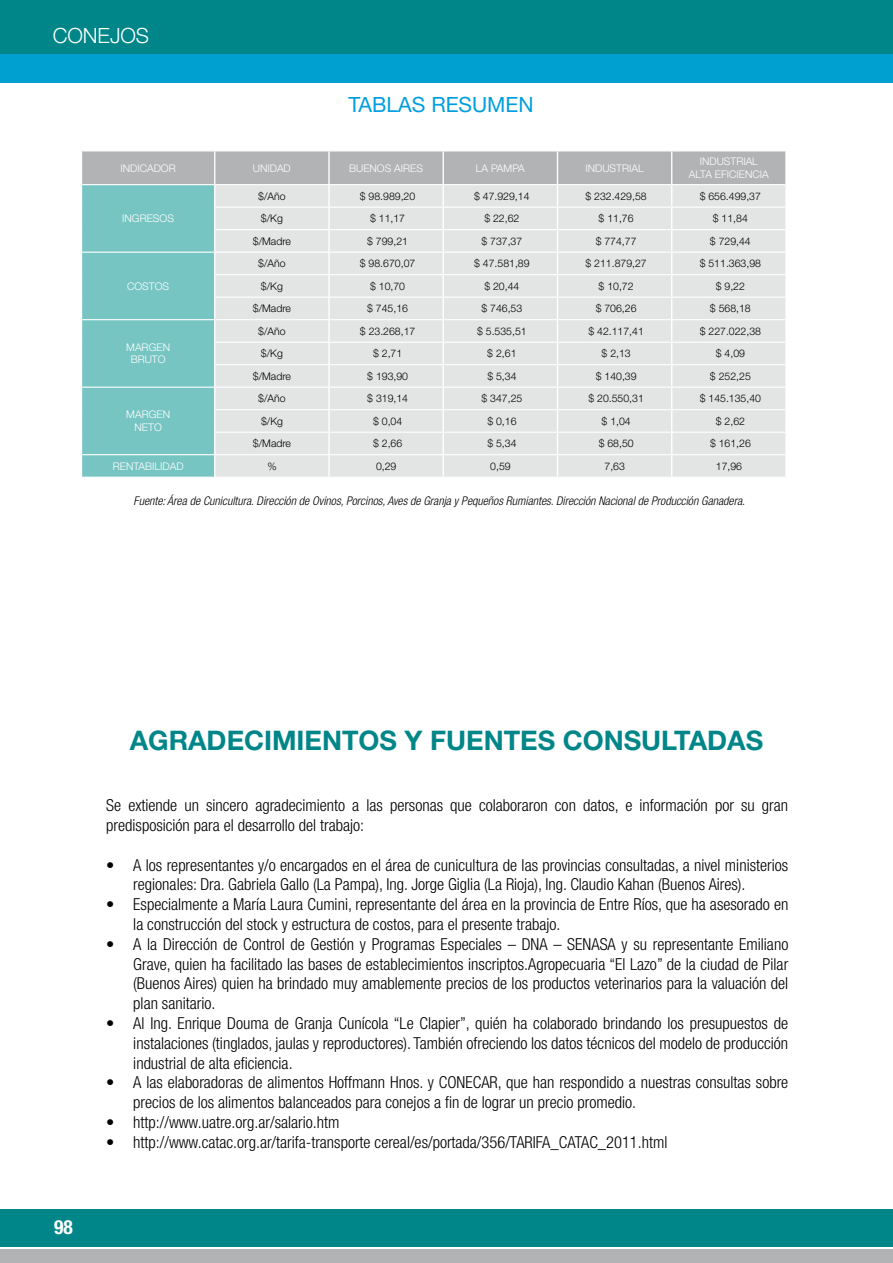
<style>
.page{position:relative;width:893px;height:1263px;background:#fff}
.page>*{position:absolute;margin:0;border:0;box-sizing:border-box;transform-origin:0 0}
.t1{font:700 27px "Helvetica Neue LT Std";color:#008688}
.t2{font:21px "Helvetica Neue LT Std";color:#009ee0}
.t3{font:300 21px "Helvetica Neue LT Std";letter-spacing:-.005em;color:#fff}
.t4{font:700 condensed 19.5px "Helvetica Neue LT Std";color:#fff}
.t5{font:300 condensed 16.5px/19.8px "Helvetica Neue LT Std";color:#000}
.t6{font:italic 300 condensed 12px "Helvetica Neue LT Std";color:#000}
.t7{font:300 10.5px "Helvetica Neue LT Std";color:#000}
.t8{font:300 10.5px/12.6px "Helvetica Neue LT Std";color:#fff;text-align:center}
</style>
<div class="page">
<svg style="left:0;top:1209px;width:893px;height:54px;background:#379697"></svg>
<div style="left:0;top:53px;width:893px;height:30px;background:#00a0d1"></div>
<div style="left:0;top:0;width:893px;height:53px;background:#008688"></div>
<svg style="left:81px;top:151px;width:705px;height:326px;background:#cddbdb"></svg>
<hr style="left:785px;top:455px;width:2px;height:22px;background:#fff">
<p class="t3" style="left:53px;top:22px;width:98px">CONEJOS</p>
<p class="t2" style="left:348px;top:92px;width:187px">TABLAS RESUMEN</p>
<p class="t8" style="left:120px;top:161px;width:57px">INDICADOR</p>
<p class="t8" style="left:253px;top:161px;width:39px">UNIDAD</p>
<p class="t8" style="left:349px;top:161px;width:75px">BUENOS AIRES</p>
<p class="t8" style="left:476px;top:161px;width:50px">LA PAMPA</p>
<p class="t8" style="left:585px;top:161px;width:60px">INDUSTRIAL</p>
<p class="t8" style="left:689px;top:155px;width:81px">INDUSTRIAL<br>ALTA EFICIENCIA</p>
<p class="t8" style="left:122px;top:212px;width:53px">INGRESOS</p>
<p class="t7" style="left:258px;top:189px;width:29px">$/Año</p>
<p class="t7" style="left:360px;top:189px;width:57px">$ 98.989,20</p>
<p class="t7" style="left:474px;top:189px;width:57px">$ 47.929,14</p>
<p class="t7" style="left:585px;top:189px;width:63px">$ 232.429,58</p>
<p class="t7" style="left:700px;top:189px;width:63px">$ 656.499,37</p>
<p class="t7" style="left:261px;top:212px;width:23px">$/Kg</p>
<p class="t7" style="left:370px;top:212px;width:37px">$ 11,17</p>
<p class="t7" style="left:484px;top:212px;width:37px">$ 22,62</p>
<p class="t7" style="left:599px;top:212px;width:37px">$ 11,76</p>
<p class="t7" style="left:713px;top:212px;width:37px">$ 11,84</p>
<p class="t7" style="left:253px;top:234px;width:40px">$/Madre</p>
<p class="t7" style="left:367px;top:234px;width:42px">$ 799,21</p>
<p class="t7" style="left:481px;top:234px;width:42px">$ 737,37</p>
<p class="t7" style="left:596px;top:234px;width:42px">$ 774,77</p>
<p class="t7" style="left:710px;top:234px;width:42px">$ 729,44</p>
<p class="t8" style="left:127px;top:279px;width:44px">COSTOS</p>
<p class="t8" style="left:126px;top:341px;width:45px">MARGEN<br>BRUTO</p>
<p class="t8" style="left:126px;top:408px;width:45px">MARGEN<br>NETO</p>
<p class="t7" style="left:258px;top:257px;width:29px">$/Año</p>
<p class="t7" style="left:360px;top:257px;width:57px">$ 98.670,07</p>
<p class="t7" style="left:474px;top:257px;width:57px">$ 47.581,89</p>
<p class="t7" style="left:585px;top:257px;width:63px">$ 211.879,27</p>
<p class="t7" style="left:700px;top:257px;width:63px">$ 511.363,98</p>
<p class="t7" style="left:261px;top:279px;width:23px">$/Kg</p>
<p class="t7" style="left:370px;top:279px;width:37px">$ 10,70</p>
<p class="t7" style="left:484px;top:279px;width:37px">$ 20,44</p>
<p class="t7" style="left:599px;top:279px;width:37px">$ 10,72</p>
<p class="t7" style="left:716px;top:279px;width:31px">$ 9,22</p>
<p class="t7" style="left:253px;top:302px;width:40px">$/Madre</p>
<p class="t7" style="left:367px;top:302px;width:42px">$ 745,16</p>
<p class="t7" style="left:481px;top:302px;width:42px">$ 746,53</p>
<p class="t7" style="left:596px;top:302px;width:42px">$ 706,26</p>
<p class="t7" style="left:710px;top:302px;width:42px">$ 568,18</p>
<p class="t7" style="left:258px;top:324px;width:29px">$/Año</p>
<p class="t7" style="left:360px;top:324px;width:57px">$ 23.268,17</p>
<p class="t7" style="left:477px;top:324px;width:51px">$ 5.535,51</p>
<p class="t7" style="left:588px;top:324px;width:57px">$ 42.117,41</p>
<p class="t7" style="left:700px;top:324px;width:63px">$ 227.022,38</p>
<p class="t7" style="left:261px;top:347px;width:23px">$/Kg</p>
<p class="t7" style="left:373px;top:347px;width:31px">$ 2,71</p>
<p class="t7" style="left:487px;top:347px;width:31px">$ 2,61</p>
<p class="t7" style="left:602px;top:347px;width:31px">$ 2,13</p>
<p class="t7" style="left:716px;top:347px;width:31px">$ 4,09</p>
<p class="t7" style="left:253px;top:369px;width:40px">$/Madre</p>
<p class="t7" style="left:367px;top:369px;width:42px">$ 193,90</p>
<p class="t7" style="left:487px;top:369px;width:31px">$ 5,34</p>
<p class="t7" style="left:596px;top:369px;width:42px">$ 140,39</p>
<p class="t7" style="left:710px;top:369px;width:42px">$ 252,25</p>
<p class="t7" style="left:258px;top:392px;width:29px">$/Año</p>
<p class="t7" style="left:367px;top:392px;width:42px">$ 319,14</p>
<p class="t7" style="left:481px;top:392px;width:42px">$ 347,25</p>
<p class="t7" style="left:588px;top:392px;width:57px">$ 20.550,31</p>
<p class="t7" style="left:700px;top:392px;width:63px">$ 145.135,40</p>
<p class="t7" style="left:261px;top:414px;width:23px">$/Kg</p>
<p class="t7" style="left:373px;top:414px;width:31px">$ 0,04</p>
<p class="t7" style="left:487px;top:414px;width:31px">$ 0,16</p>
<p class="t7" style="left:602px;top:414px;width:31px">$ 1,04</p>
<p class="t7" style="left:716px;top:414px;width:31px">$ 2,62</p>
<p class="t7" style="left:253px;top:437px;width:40px">$/Madre</p>
<p class="t7" style="left:373px;top:437px;width:31px">$ 2,66</p>
<p class="t7" style="left:487px;top:437px;width:31px">$ 5,34</p>
<p class="t7" style="left:599px;top:437px;width:37px">$ 68,50</p>
<p class="t7" style="left:710px;top:437px;width:42px">$ 161,26</p>
<p class="t8" style="left:113px;top:459px;width:72px">RENTABILIDAD</p>
<p class="t7" style="left:267px;top:460px;width:11px">%</p>
<p class="t7" style="left:376px;top:460px;width:22px">0,29</p>
<p class="t7" style="left:490px;top:460px;width:22px">0,59</p>
<p class="t7" style="left:604px;top:460px;width:22px">7,63</p>
<p class="t7" style="left:716px;top:460px;width:28px">17,96</p>
<p class="t6" style="left:134px;top:494px;width:613px">Fuente: Área de Cunicultura. Dirección de Ovinos, Porcinos, Aves de Granja y Pequeños Rumiantes. Dirección Nacional de Producción Ganadera.</p>
<p class="t1" style="left:130px;top:723px;width:77px">AGRADECIMIENTOS</p>
<p class="t1" style="left:405px;top:723px;width:61px">Y FUENTES</p>
<p class="t1" style="left:563px;top:723px;width:20px">CONSULTADAS</p>
<p class="t4" style="left:54px;top:1215px;width:20px">98</p>
<p class="t5" style="left:106px;top:795px;width:683px">Se extiende un sincero agradecimiento a las personas que colaboraron con datos, e información por su gran predisposición para el desarrollo del trabajo:</p>
<p class="t5" style="left:133px;top:855px;width:656px;text-indent:-27px">• A los representantes y/o encargados en el área de cunicultura de las provincias consultadas, a nivel ministerios regionales: Dra. Gabriela Gallo (La Pampa), Ing. Jorge Giglia (La Rioja), Ing. Claudio Kahan (Buenos Aires).</p>
<p class="t5" style="left:133px;top:894px;width:657px;text-indent:-27px">• Especialmente a María Laura Cumini, representante del área en la provincia de Entre Ríos, que ha asesorado en la construcción del stock y estructura de costos, para el presente trabajo.</p>
<p class="t5" style="left:133px;top:934px;width:657px;text-align:justify;text-indent:-27px">• A la Dirección de Control de Gestión y Programas Especiales – DNA – SENASA y su representante Emiliano Grave, quien ha facilitado las bases de establecimientos inscriptos.Agropecuaria “El Lazo” de la ciudad de Pilar (Buenos Aires) quien ha brindado muy amablemente precios de los productos veterinarios para la valuación del plan sanitario.</p>
<p class="t5" style="left:133px;top:1013px;width:656px;text-align:justify;text-indent:-27px">• Al Ing. Enrique Douma de Granja Cunícola “Le Clapier”, quién ha colaborado brindando los presupuestos de instalaciones (tinglados, jaulas y reproductores). También ofreciendo los datos técnicos del modelo de producción industrial de alta eficiencia.</p>
<p class="t5" style="left:133px;top:1072px;width:656px;text-indent:-27px">• A las elaboradoras de alimentos Hoffmann Hnos. y CONECAR, que han respondido a nuestras consultas sobre precios de los alimentos balanceados para conejos a fin de lograr un precio promedio.</p>
<p class="t5" style="left:106px;top:1112px;width:235px">• http://www.uatre.org.ar/salario.htm</p>
<p class="t5" style="left:106px;top:1132px;width:563px">• http://www.catac.org.ar/tarifa-transporte cereal/es/portada/356/TARIFA_CATAC_2011.html</p>
</div>
